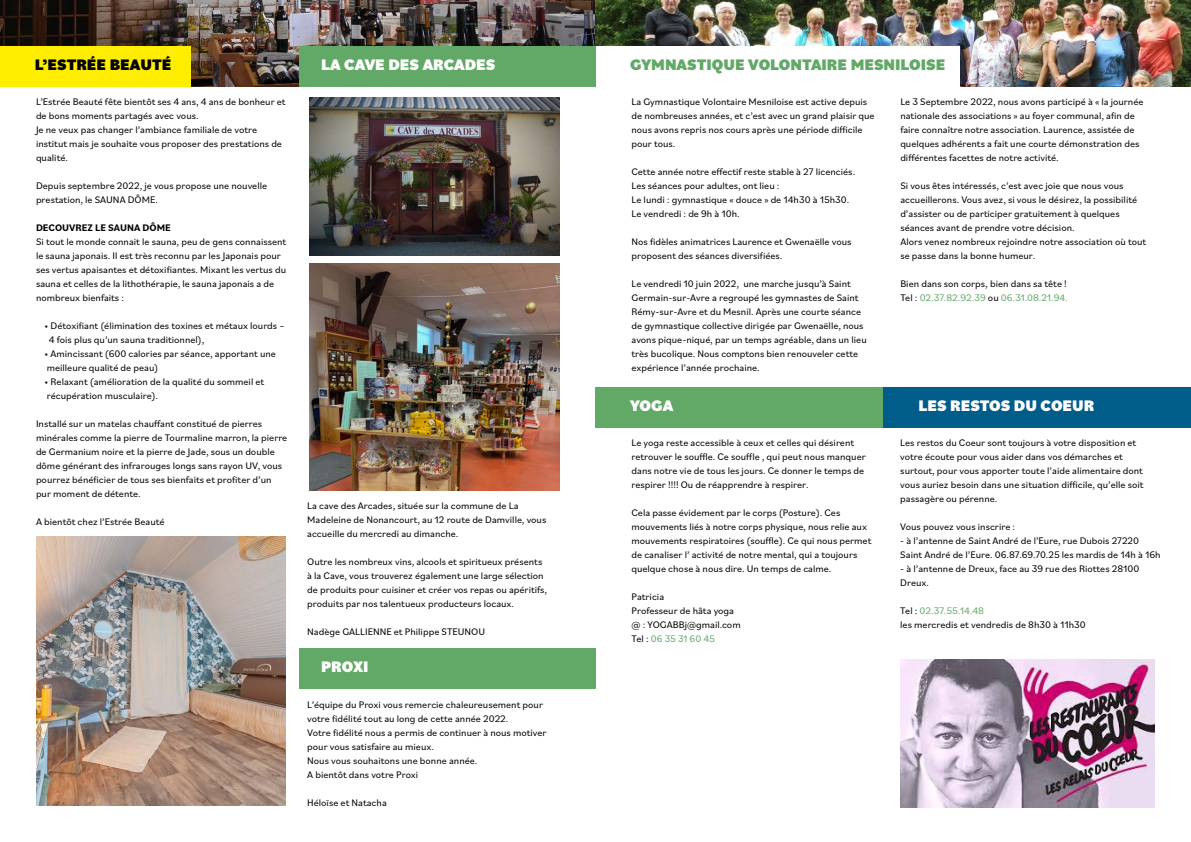
<style>
.page{position:relative;width:1191px;height:842px;background:#fff}
.page>*{position:absolute;margin:0;border:0;box-sizing:border-box;transform-origin:0 0}
.t1{font:900 16px "Bilo";color:#fff}
.t2{font:900 16px "Bilo";color:#62a866}
.t3{font:900 16px "Bilo";color:#000}
.t4{font:10px/14px "Bilo";color:#000}
.t5{font:700 10px "Bilo";color:#000}
.s1{color:#62a866}
</style>
<div class="page">
<img style="left:0;top:0;width:1191px;height:86px">
<div style="left:0;top:46px;width:190px;height:40px;background:#ffed00"></div>
<div style="left:595px;top:46px;width:365px;height:45px;background:#fff"></div>
<div style="left:595px;top:387px;width:288px;height:41px;background:#62a866"></div>
<div style="left:883px;top:387px;width:308px;height:41px;background:#005d8a"></div>
<div style="left:299px;top:46px;width:297px;height:40px;background:#62a866"></div>
<div style="left:299px;top:648px;width:297px;height:40px;background:#62a866"></div>
<img style="left:310px;top:98px;width:249px;height:157px">
<img style="left:310px;top:264px;width:249px;height:226px">
<img style="left:36px;top:537px;width:250px;height:269px">
<img style="left:900px;top:660px;width:255px;height:148px">
<h1 class="t3" style="left:35px;top:54px;width:138px">L’ESTRÉE BEAUTÉ</h1>
<h1 class="t2" style="left:630px;top:54px;width:317px">GYMNASTIQUE VOLONTAIRE MESNILOISE</h1>
<h1 class="t1" style="left:321px;top:54px;width:176px">LA CAVE DES ARCADES</h1>
<p class="t4" style="left:36px;top:95px;width:251px">L’Estrée Beauté fête bientôt ses 4 ans, 4 ans de bonheur et de bons moments partagés avec vous.<br>Je ne veux pas changer l’ambiance familiale de votre institut mais je souhaite vous proposer des prestations de qualité.</p>
<p class="t4" style="left:36px;top:179px;width:233px">Depuis septembre 2022, je vous propose une nouvelle prestation, le SAUNA DÔME.</p>
<p class="t5" style="left:36px;top:221px;width:136px">DECOUVREZ LE SAUNA DÔME</p>
<p class="t4" style="left:36px;top:235px;width:252px">Si tout le monde connait le sauna, peu de gens connaissent le sauna japonais. Il est très reconnu par les Japonais pour ses vertus apaisantes et détoxifiantes. Mixant les vertus du sauna et celles de la lithothérapie, le sauna japonais a de nombreux bienfaits :</p>
<p class="t4" style="left:49px;top:319px;width:237px;text-indent:-4px">• Détoxifiant (élimination des toxines et métaux lourds –<br>4 fois plus qu’un sauna traditionnel),</p>
<p class="t4" style="left:45px;top:347px;width:233px">• Amincissant (600 calories par séance, apportant une meilleure qualité de peau)</p>
<p class="t4" style="left:45px;top:375px;width:221px">• Relaxant (amélioration de la qualité du sommeil et récupération musculaire).</p>
<p class="t4" style="left:36px;top:417px;width:253px">Installé sur un matelas chauffant constitué de pierres minérales comme la pierre de Tourmaline marron, la pierre de Germanium noire et la pierre de Jade, sous un double dôme générant des infrarouges longs sans rayon UV, vous pourrez bénéficier de tous ses bienfaits et profiter d’un pur moment de détente.</p>
<p class="t4" style="left:36px;top:515px;width:130px">A bientôt chez l’Estrée Beauté</p>
<p class="t4" style="left:307px;top:499px;width:241px">La cave des Arcades, située sur la commune de La<br>Madeleine de Nonancourt, au 12 route de Damville, vous accueille du mercredi au dimanche.</p>
<p class="t4" style="left:307px;top:555px;width:241px">Outre les nombreux vins, alcools et spiritueux présents à la Cave, vous trouverez également une large sélection de produits pour cuisiner et créer vos repas ou apéritifs, produits par nos talentueux producteurs locaux.</p>
<p class="t4" style="left:307px;top:625px;width:179px">Nadège GALLIENNE et Philippe STEUNOU</p>
<h1 class="t1" style="left:321px;top:655px;width:49px">PROXI</h1>
<p class="t4" style="left:307px;top:697px;width:241px">L’équipe du Proxi vous remercie chaleureusement pour votre fidélité tout au long de cette année 2022.<br>Votre fidélité nous a permis de continuer à nous motiver pour vous satisfaire au mieux.<br>Nous vous souhaitons une bonne année.<br>A bientôt dans votre Proxi</p>
<p class="t4" style="left:307px;top:795px;width:81px">Héloïse et Natacha</p>
<p class="t4" style="left:631px;top:95px;width:245px">La Gymnastique Volontaire Mesniloise est active depuis de nombreuses années, et c’est avec un grand plaisir que nous avons repris nos cours après une période difficile pour tous.</p>
<p class="t4" style="left:631px;top:165px;width:225px">Cette année notre effectif reste stable à 27 licenciés.<br>Les séances pour adultes, ont lieu :<br>Le lundi : gymnastique « douce » de 14h30 à 15h30.<br>Le vendredi : de 9h à 10h.</p>
<p class="t4" style="left:631px;top:235px;width:221px">Nos fidèles animatrices Laurence et Gwenaëlle vous proposent des séances diversifiées.</p>
<p class="t4" style="left:631px;top:277px;width:237px">Le vendredi 10 juin 2022, une marche jusqu’à Saint Germain-sur-Avre a regroupé les gymnastes de Saint Rémy-sur-Avre et du Mesnil. Après une courte séance de gymnastique collective dirigée par Gwenaëlle, nous avons pique-niqué, par un temps agréable, dans un lieu très bucolique. Nous comptons bien renouveler cette expérience l’année prochaine.</p>
<p class="t4" style="left:900px;top:95px;width:245px">Le 3 Septembre 2022, nous avons participé à « la journée nationale des associations » au foyer communal, afin de faire connaître notre association. Laurence, assistée de quelques adhérents a fait une courte démonstration des différentes facettes de notre activité.</p>
<p class="t4" style="left:900px;top:179px;width:247px">Si vous êtes intéressés, c’est avec joie que nous vous accueillerons. Vous avez, si vous le désirez, la possibilité d’assister ou de participer gratuitement à quelques séances avant de prendre votre décision.<br>Alors venez nombreux rejoindre notre association où tout se passe dans la bonne humeur.</p>
<p class="t4" style="left:900px;top:277px;width:169px">Bien dans son corps, bien dans sa tête !<br>Tel : <span class="s1">02.37.82.92.39</span> ou <span class="s1">06.31.08.21.94.</span></p>
<h1 class="t1" style="left:630px;top:395px;width:44px">YOGA</h1>
<h1 class="t1" style="left:918px;top:395px;width:178px">LES RESTOS DU COEUR</h1>
<p class="t4" style="left:631px;top:436px;width:236px">Le yoga reste accessible à ceux et celles qui désirent retrouver le souffle. Ce souffle , qui peut nous manquer dans notre vie de tous les jours. Ce donner le temps de respirer !!!! Ou de réapprendre à respirer.</p>
<p class="t4" style="left:631px;top:506px;width:241px">Cela passe évidement par le corps (Posture). Ces mouvements liés à notre corps physique, nous relie aux mouvements respiratoires (souffle). Ce qui nous permet de canaliser l’ activité de notre mental, qui a toujours quelque chose à nous dire. Un temps de calme.</p>
<p class="t4" style="left:631px;top:590px;width:111px">Patricia<br>Professeur de hâta yoga @ : YOGABBj@gmail.com<br>Tel : <span class="s1">06 35 31 60 45</span></p>
<p class="t4" style="left:900px;top:436px;width:244px">Les restos du Coeur sont toujours à votre disposition et votre écoute pour vous aider dans vos démarches et surtout, pour vous apporter toute l’aide alimentaire dont vous auriez besoin dans une situation difficile, qu’elle soit passagère ou pérenne.</p>
<p class="t4" style="left:900px;top:520px;width:116px">Vous pouvez vous inscrire :</p>
<p class="t4" style="left:900px;top:534px;width:262px">- à l’antenne de Saint André de l’Eure, rue Dubois 27220<br>Saint André de l’Eure. 06.87.69.70.25 les mardis de 14h à 16h</p>
<p class="t4" style="left:900px;top:562px;width:241px">- à l’antenne de Dreux, face au 39 rue des Riottes 28100<br>Dreux.</p>
<p class="t4" style="left:900px;top:604px;width:187px">Tel : <span class="s1">02.37.55.14.48<br></span>les mercredis et vendredis de 8h30 à 11h30</p>
</div>
